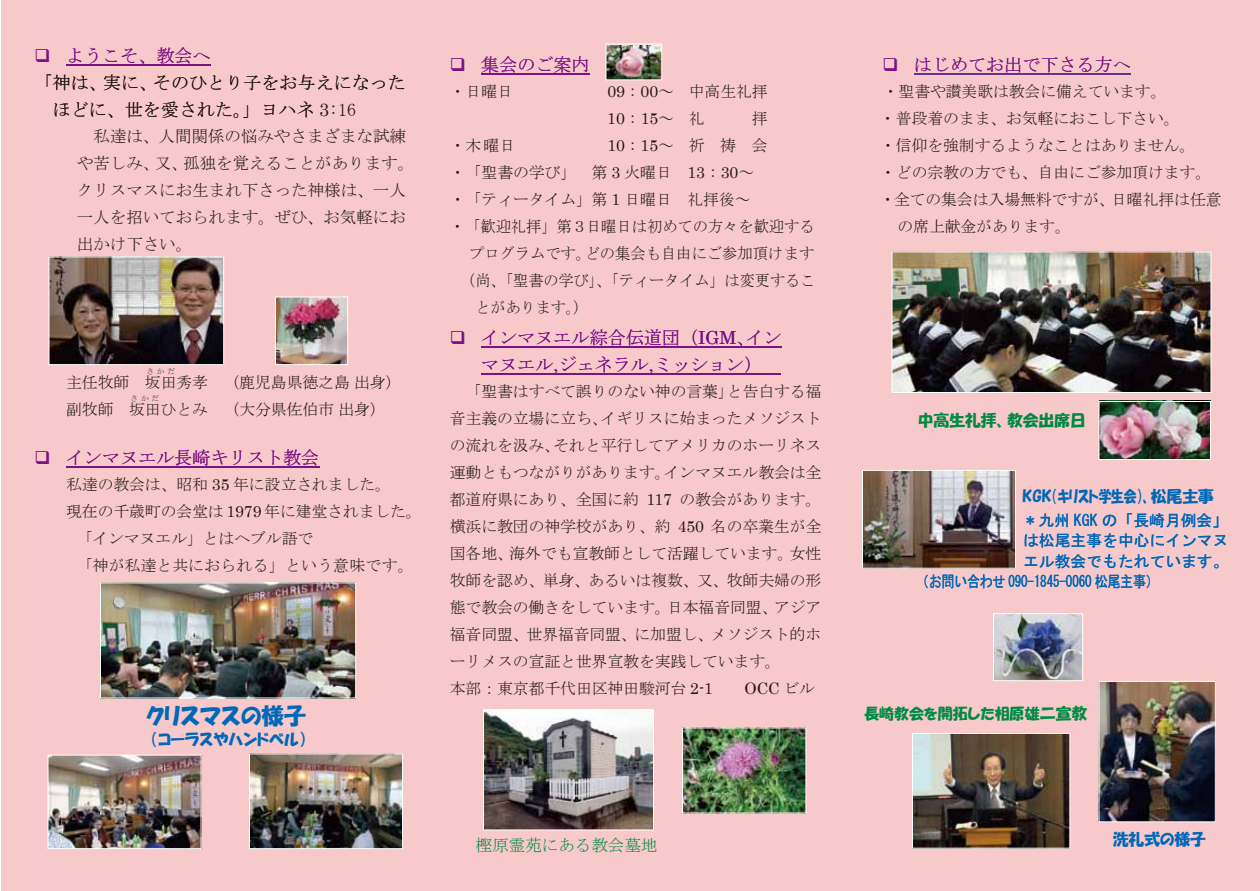
<style>
.page{position:relative;width:1260px;height:891px;background:#fff}
.page>*{position:absolute;margin:0;border:0;box-sizing:border-box;transform-origin:0 0}
.t1{font:22.5px "HGP Soei Kakupoptai";color:#0068b7}
.t2{font:18px/27px "MS Mincho";color:#7b1285}
.t3{font:18px "MS Mincho";color:#221815}
.t4{font:16.5px/27px "MS Mincho";color:#221815}
.t5{font:16.5px "MS Mincho";color:#008a43}
.t6{font:15.9px/27px "MS Mincho";color:#221815}
.t7{font:15.9px "MS Gothic";color:#0068b7}
.t8{font:15.9px "HGP Soei Kakupoptai";color:#0068b7}
.t9{font:15.9px "MS Mincho";color:#221815;scale:.96 1}
.t10{font:15.9px "MS Gothic";letter-spacing:-.025em;color:#0068b7;scale:.83 1}
.t11{font:15.9px "Century";letter-spacing:-.005em;color:#221815}
.t12{font:15.9px "HGP Soei Kakupoptai";color:#008a43}
.t13{font:15px "HGP Soei Kakupoptai";color:#008a43}
.t14{font:7.5px "MS Mincho";letter-spacing:.39em;color:#221815}
.s1{font-family:"Century"}
.s2{font-family:"MS Mincho"}
.s3{font-size:15.9px}
</style>
<div class="page">
<div style="left:1px;top:0;width:1259px;height:891px;background:#f8c9ca"></div>
<img style="left:51px;top:259px;width:171px;height:104px">
<div style="left:49px;top:257px;width:175px;height:108px;border:1px solid #fff"></div>
<img style="left:277px;top:299px;width:69px;height:64px">
<div style="left:275px;top:297px;width:73px;height:68px;border:1px solid #fff"></div>
<img style="left:102px;top:585px;width:252px;height:111px">
<div style="left:100px;top:583px;width:256px;height:115px;border:1px solid #fff"></div>
<img style="left:50px;top:757px;width:149px;height:90px">
<div style="left:48px;top:755px;width:153px;height:94px;border:1px solid #fff"></div>
<img style="left:251px;top:756px;width:150px;height:91px">
<div style="left:249px;top:754px;width:154px;height:95px;border:1px solid #fff"></div>
<img style="left:608px;top:46px;width:52px;height:32px">
<div style="left:606px;top:44px;width:56px;height:36px;border:1px solid #fff"></div>
<img style="left:485px;top:712px;width:167px;height:116px">
<div style="left:483px;top:710px;width:171px;height:120px;border:1px solid #fff"></div>
<img style="left:684px;top:730px;width:120px;height:81px">
<img style="left:894px;top:254px;width:315px;height:137px">
<div style="left:892px;top:252px;width:319px;height:141px;border:1px solid #fff"></div>
<img style="left:1101px;top:403px;width:108px;height:55px">
<div style="left:1099px;top:401px;width:112px;height:59px;border:1px solid #fff"></div>
<img style="left:864px;top:472px;width:150px;height:94px">
<div style="left:862px;top:470px;width:154px;height:98px;border:1px solid #fff"></div>
<img style="left:995px;top:616px;width:86px;height:63px">
<div style="left:993px;top:614px;width:90px;height:67px;border:1px solid #fff"></div>
<img style="left:914px;top:735px;width:154px;height:111px">
<div style="left:912px;top:733px;width:158px;height:115px;border:1px solid #fff"></div>
<img style="left:1101px;top:683px;width:113px;height:137px">
<div style="left:1099px;top:681px;width:117px;height:141px;border:1px solid #fff"></div>
<hr style="left:66px;top:64px;width:145px;height:2px;background:#7b1285">
<hr style="left:66px;top:466px;width:253px;height:2px;background:#7b1285">
<hr style="left:914px;top:74px;width:217px;height:1px;background:#673490">
<hr style="left:481px;top:74px;width:109px;height:1px;background:#7b1285">
<hr style="left:481px;top:346px;width:301px;height:2px;background:#7b1285">
<hr style="left:481px;top:374px;width:299px;height:1px;background:#7b1285">
<p class="t2" style="left:35px;top:42px;width:178px">❑ ようこそ、教会へ</p>
<p class="t3" style="left:35px;top:74px;width:373px">「神は、実に、そのひとり子をお与えになった</p>
<p class="t3" style="left:53px;top:101px;width:305px">ほどに、世を愛された。」ヨハネ <span class="s1">3</span>:16</p>
<p class="t4" style="left:77px;top:123px;width:339px;text-indent:17px">私達は、人間関係の悩みやさまざまな試練や苦しみ、又、孤独を覚えることがあります。クリスマスにお生まれ下さった神様は、一人一人を招いておられます。ぜひ、お気軽にお出かけ下さい。</p>
<p class="t14" style="left:146px;top:368px;width:30px">さかだ</p>
<p class="t6" style="left:66px;top:396px;width:321px">副牧師 坂田ひとみ （大分県佐伯市出身）</p>
<p class="t6" style="left:66px;top:369px;width:337px">主任牧師 坂田秀孝 （鹿児島県徳之島出身）</p>
<p class="t14" style="left:131px;top:395px;width:30px">さかだ</p>
<p class="t2" style="left:35px;top:444px;width:286px">❑ インマヌエル長崎キリスト教会</p>
<p class="t6" style="left:66px;top:471px;width:326px">私達の教会は、昭和 <span class="s1">35</span> 年に設立されました。</p>
<p class="t6" style="left:66px;top:498px;width:357px">現在の千歳町の会堂は <span class="s1">1979</span> 年に建堂されました。</p>
<p class="t6" style="left:77px;top:525px;width:238px">「インマヌエル」とはヘブル語で</p>
<p class="t6" style="left:77px;top:552px;width:338px">「神が私達と共におられる」という意味です。</p>
<h1 class="t1" style="left:146px;top:705px;width:162px">クリスマスの様子</h1>
<p class="t8" style="left:151px;top:731px;width:158px">（コーラスやハンドベル）</p>
<p class="t2" style="left:450px;top:51px;width:141px">❑ 集会のご案内</p>
<p class="t6" style="left:450px;top:78px;width:65px">・日曜日</p>
<p class="t6" style="left:607px;top:78px;width:162px"><span class="s1">09</span>：<span class="s1">00</span>～ 中高生礼拝</p>
<p class="t11" style="left:607px;top:105px;width:99px">10<span class="s2">：</span>15<span class="s2">～ 礼</span></p>
<p class="t6" style="left:752px;top:105px;width:17px">拝</p>
<p class="t6" style="left:450px;top:132px;width:67px">・木曜日</p>
<p class="t6" style="left:607px;top:132px;width:162px"><span class="s1">10</span>：<span class="s1">15</span>～ 祈 祷 会</p>
<p class="t6" style="left:450px;top:159px;width:306px">・「聖書の学び」 第 <span class="s1">3</span> 火曜日 <span class="s1">13</span>：<span class="s1">30</span>～</p>
<p class="t6" style="left:450px;top:186px;width:302px">・「ティータイム」第 <span class="s1">1</span> 日曜日 礼拝後～</p>
<p class="t6" style="left:450px;top:213px;width:367px">・「歓迎礼拝」第３日曜日は初めての方々を歓迎する</p>
<p class="t6" style="left:469px;top:240px;width:347px">プログラムです。どの集会も自由にご参加頂けます</p>
<p class="t9" style="left:460px;top:273px;width:371px">（尚、「聖書の学び」、「ティータイム」は変更するこ</p>
<p class="t9" style="left:475px;top:300px;width:119px">とがあります。）</p>
<p class="t2" style="left:481px;top:324px;width:302px;text-indent:-32px">❑ インマヌエル綜合伝道団（<span class="s1">IGM</span>､インマヌエル<span class="s1">,</span>ジェネラル<span class="s1">,</span>ミッション）</p>
<p class="t6" style="left:450px;top:378px;width:373px;text-indent:16px">「聖書はすべて誤りのない神の言葉」と告白する福音主義の立場に立ち、イギリスに始まったメソジストの流れを汲み、それと平行してアメリカのホーリネス運動ともつながりがあります。インマヌエル教会は全都道府県にあり、全国に約 <span class="s1">117</span> の教会があります。横浜に教団の神学校があり、約 <span class="s1">450</span> 名の卒業生が全国各地、海外でも宣教師として活躍しています。女性牧師を認め、単身、あるいは複数、又、牧師夫婦の形態で教会の働きをしています。日本福音同盟、アジア福音同盟、世界福音同盟、に加盟し、メソジスト的ホーリメスの宣証と世界宣教を実践しています。<br>本部：東京都千代田区神田駿河台 <span class="s1">2-1</span></p>
<p class="t11" style="left:744px;top:675px;width:72px">OCC <span class="s2">ビル</span></p>
<p class="t5" style="left:476px;top:836px;width:183px">樫原霊苑にある教会墓地</p>
<p class="t2" style="left:882px;top:51px;width:250px">❑ はじめてお出で下さる方へ</p>
<p class="t6" style="left:883px;top:78px;width:285px">・聖書や讃美歌は教会に備えています。</p>
<p class="t6" style="left:880px;top:105px;width:301px">・普段着のまま、お気軽におこし下さい。</p>
<p class="t6" style="left:880px;top:132px;width:317px">・信仰を強制するようなことはありません。</p>
<p class="t6" style="left:880px;top:159px;width:333px">・どの宗教の方でも、自由にご参加頂けます。</p>
<p class="t6" style="left:880px;top:186px;width:343px">・全ての集会は入場無料ですが、日曜礼拝は任意</p>
<p class="t6" style="left:897px;top:213px;width:175px">の席上献金があります。</p>
<p class="t12" style="left:918px;top:412px;width:170px">中高生礼拝、教会出席日</p>
<p class="t8" style="left:1023px;top:488px;width:193px">KGK（キリスト学生会）、松尾主事</p>
<p class="t7" style="left:1023px;top:512px;width:207px">＊九州 KGK の「長崎月例会」</p>
<p class="t7" style="left:1023px;top:533px;width:207px">は松尾主事を中心にインマヌ</p>
<p class="t7" style="left:1023px;top:553px;width:207px">エル教会でもたれています。</p>
<p class="t10" style="left:916px;top:573px;width:294px">（お問い合わせ 090-1845-0060 松尾主事）</p>
<p class="t13" style="left:864px;top:706px;width:225px">長崎教会を開拓した相原雄<span class="s3">二宣教</span></p>
<p class="t8" style="left:1113px;top:831px;width:95px">洗礼式の様子</p>
</div>
